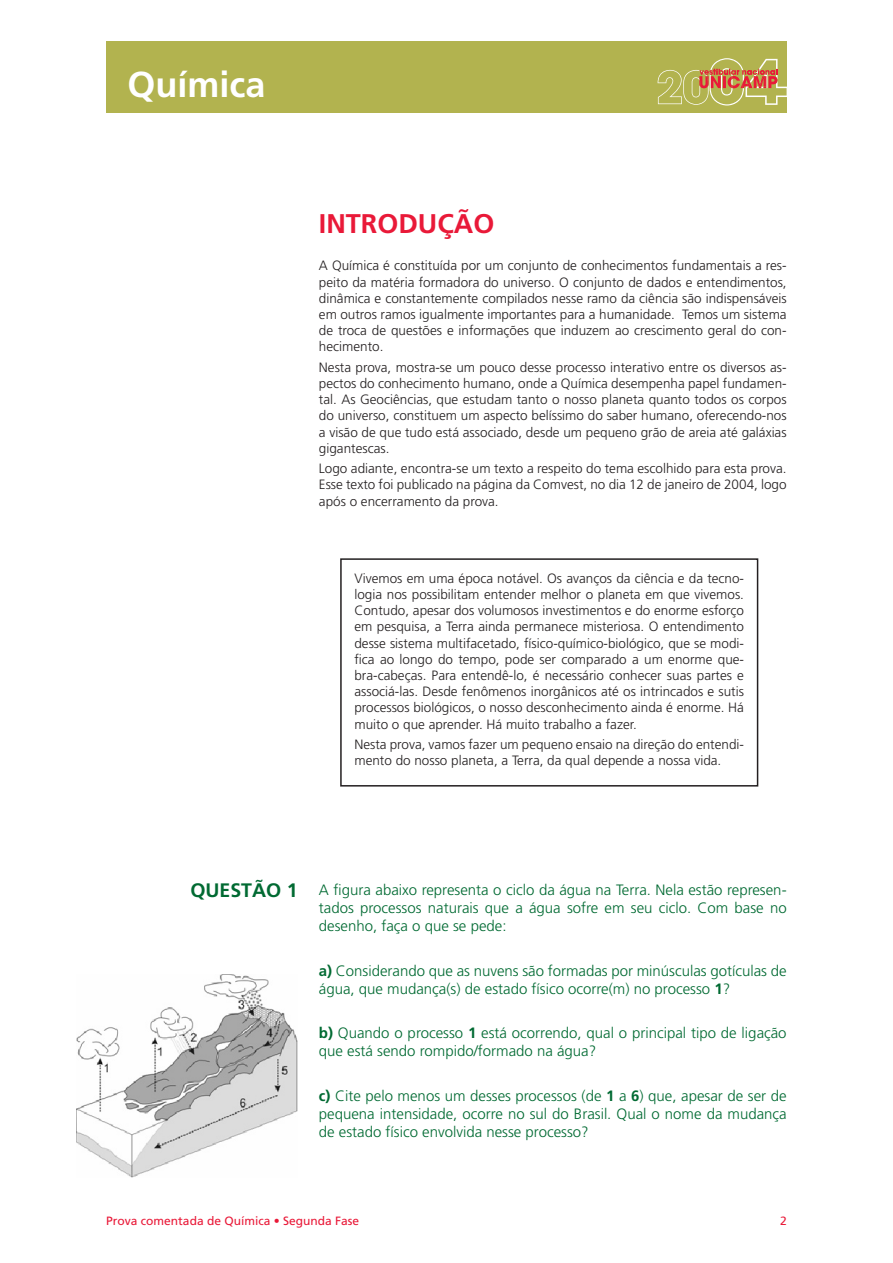
<style>
.page{position:relative;width:893px;height:1263px;background:#fff}
.page>*{position:absolute;margin:0;border:0;box-sizing:border-box;transform-origin:0 0}
.t1{font:700 36px "Frutiger";color:#fff}
.t2{font:700 27px "Frutiger";color:#e91938}
.t3{font:700 19.5px "Frutiger";color:#016a32}
.t4{font:300 15px/18px "Frutiger";color:#016a32;text-align:justify}
.t5{font:300 13.5px/16.2px "Frutiger";color:#231f20;text-align:justify}
.t6{font:12px "Frutiger";color:#e91938}
.s1{font-weight:700}
</style>
<div class="page">
<div style="left:106px;top:41px;width:681px;height:72px;background:#b2b34f"></div>
<svg style="left:658px;top:58px;width:129px;height:48px"></svg>
<div style="left:340px;top:558px;width:418px;height:228px;border:1px solid #231f20"></div>
<img style="left:77px;top:974px;width:221px;height:204px">
<h1 class="t1" style="left:128px;top:63px;width:140px">Química</h1>
<h2 class="t2" style="left:319px;top:208px;width:177px">INTRODUÇÃO</h2>
<p class="t5" style="left:319px;top:258px;width:469px">A Química é constituída por um conjunto de conhecimentos fundamentais a res&shy;peito da matéria formadora do universo. O conjunto de dados e entendimentos, dinâmica e constantemente compilados nesse ramo da ciência são indispensáveis em outros ramos igualmente importantes para a humanidade. Temos um sistema de troca de questões e informações que induzem ao crescimento geral do con&shy;hecimento.</p>
<p class="t5" style="left:319px;top:359px;width:469px">Nesta prova, mostra-se um pouco desse processo interativo entre os diversos as&shy;pectos do conhecimento humano, onde a Química desempenha papel fundamen&shy;tal. As Geociências, que estudam tanto o nosso planeta quanto todos os corpos do universo, constituem um aspecto belíssimo do saber humano, oferecendo-nos a visão de que tudo está associado, desde um pequeno grão de areia até galáxias gigantescas.</p>
<p class="t5" style="left:319px;top:461px;width:469px">Logo adiante, encontra-se um texto a respeito do tema escolhido para esta prova.<br>Esse texto foi publicado na página da Comvest, no dia 12 de janeiro de 2004, logo após o encerramento da prova.</p>
<p class="t5" style="left:354px;top:570px;width:391px">Vivemos em uma época notável. Os avanços da ciência e da tecno&shy;logia nos possibilitam entender melhor o planeta em que vivemos.<br>Contudo, apesar dos volumosos investimentos e do enorme esforço em pesquisa, a Terra ainda permanece misteriosa. O entendimento desse sistema multifacetado, físico-químico-biológico, que se modi&shy;fica ao longo do tempo, pode ser comparado a um enorme que&shy;bra-cabeças. Para entendê-lo, é necessário conhecer suas partes e associá-las. Desde fenômenos inorgânicos até os intrincados e sutis processos biológicos, o nosso desconhecimento ainda é enorme. Há muito o que aprender. Há muito trabalho a fazer.</p>
<p class="t5" style="left:354px;top:736px;width:391px">Nesta prova, vamos fazer um pequeno ensaio na direção do entendi&shy;mento do nosso planeta, a Terra, da qual depende a nossa vida.</p>
<h3 class="t3" style="left:190px;top:879px;width:109px">QUESTÃO 1</h3>
<p class="t4" style="left:319px;top:881px;width:469px">A figura abaixo representa o ciclo da água na Terra. Nela estão represen&shy;tados processos naturais que a água sofre em seu ciclo. Com base no desenho, faça o que se pede:</p>
<p class="t4" style="left:319px;top:962px;width:469px"><span class="s1">a)</span> Considerando que as nuvens são formadas por minúsculas gotículas de água, que mudança(s) de estado físico ocorre(m) no processo <span class="s1">1</span>?</p>
<p class="t4" style="left:319px;top:1024px;width:469px"><span class="s1">b)</span> Quando o processo <span class="s1">1</span> está ocorrendo, qual o principal tipo de ligação que está sendo rompido/formado na água?</p>
<p class="t4" style="left:319px;top:1087px;width:469px"><span class="s1">c)</span> Cite pelo menos um desses processos (de <span class="s1">1</span> a <span class="s1">6</span>) que, apesar de ser de pequena intensidade, ocorre no sul do Brasil. Qual o nome da mudança de estado físico envolvida nesse processo?</p>
<p class="t6" style="left:106px;top:1214px;width:254px">Prova comentada de Química • Segunda Fase</p>
<p class="t6" style="left:780px;top:1214px;width:8px">2</p>
</div>
